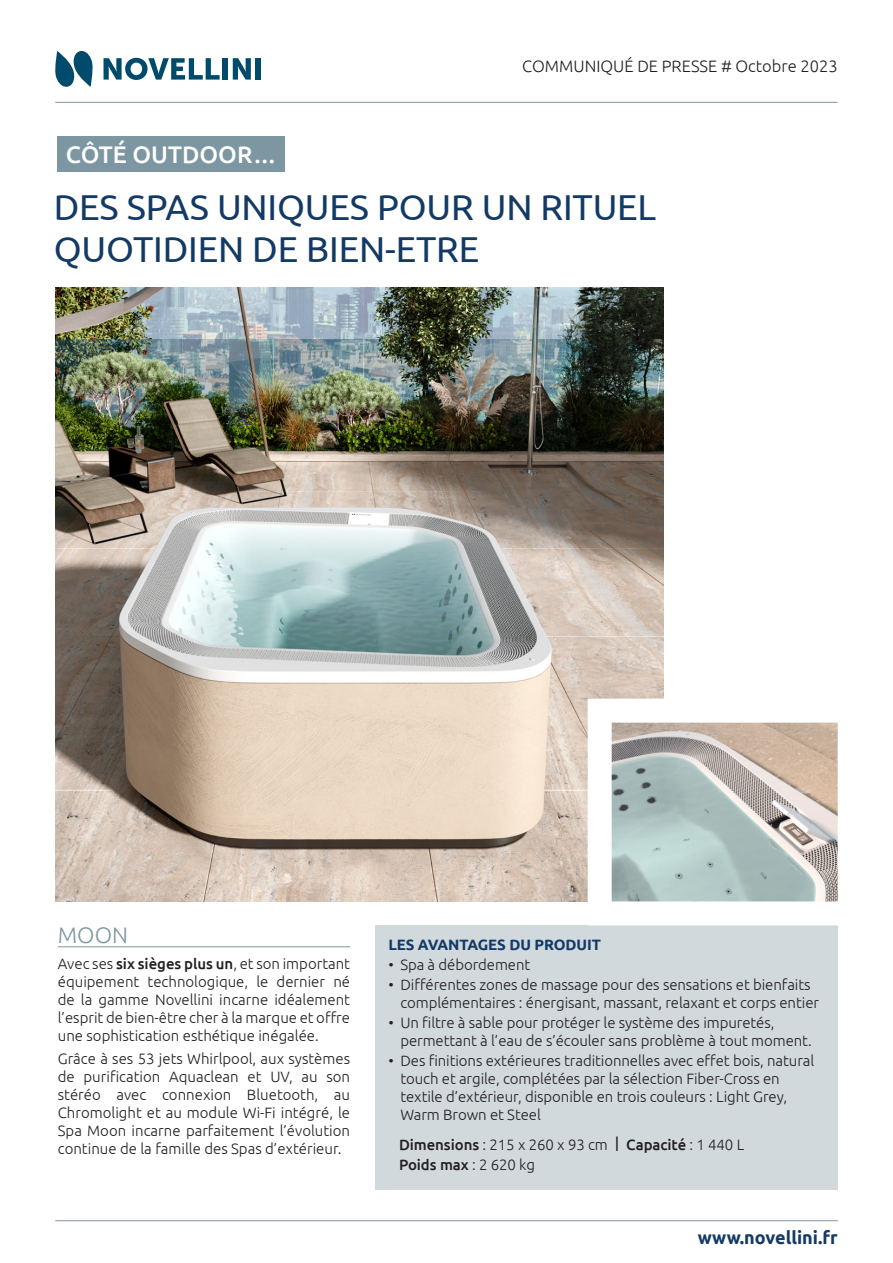
<style>
.page{position:relative;width:893px;height:1263px;background:#fff}
.page>*{position:absolute;margin:0;border:0;box-sizing:border-box;transform-origin:0 0}
.t1{font:36px "Ubuntu";letter-spacing:-.005em;color:#133a65}
.t2{font:500 24px "Ubuntu";color:#fff}
.t3{font:300 22.5px "Ubuntu";color:#7c97a1}
.t4{font:700 18px "Ubuntu";color:#133a65}
.t5{font:300 16.5px "Ubuntu";color:#231f20}
.t6{font:300 15px/18px "Ubuntu";letter-spacing:-.005em;color:#231f20}
.t7{font:700 15px "Ubuntu";letter-spacing:-.005em;color:#133a65}
.t8{font:500 15px "Ubuntu";letter-spacing:-.005em;color:#231f20}
.s1{font-weight:500}
.s2{font-size:21px}
.s3{font-weight:300}
</style>
<div class="page">
<hr style="left:55px;top:1220px;width:783px;height:1px;background:#7c97a1">
<hr style="left:55px;top:102px;width:783px;height:1px;background:#7c97a1">
<svg style="left:104px;top:58px;width:116px;height:22px"></svg>
<div style="left:222px;top:58px;width:6px;height:22px;background:#004b6c"></div>
<svg style="left:233px;top:58px;width:18px;height:22px"></svg>
<div style="left:256px;top:58px;width:5px;height:22px;background:#004b6c"></div>
<svg style="left:55px;top:51px;width:38px;height:36px"></svg>
<img style="left:55px;top:287px;width:519px;height:614px">
<img style="left:574px;top:287px;width:89px;height:614px">
<div style="left:376px;top:925px;width:462px;height:264px;background:#d1d9dd"></div>
<div style="left:57px;top:136px;width:228px;height:36px;background:#7c97a1"></div>
<hr style="left:58px;top:946px;width:292px;height:1px;background:#7c97a1">
<img style="left:613px;top:724px;width:224px;height:176px">
<p class="t2" style="left:66px;top:139px;width:212px">CÔTÉ OUTDOOR…</p>
<p class="t5" style="left:522px;top:56px;width:317px">COMMUNIQUÉ DE PRESSE # Octobre 2023</p>
<p class="t1" style="left:54px;top:186px;width:604px">DES SPAS UNIQUES POUR UN RITUEL</p>
<p class="t1" style="left:54px;top:228px;width:427px">QUOTIDIEN DE BIEN-ETRE</p>
<p class="t3" style="left:58px;top:921px;width:72px">MOON</p>
<p class="t6" style="left:58px;top:955px;width:294px;text-align:justify">Avec ses <span class="s1">six sièges plus un</span>, et son important équipement technologique, le dernier né de la gamme Novellini incarne idéalement l’esprit de bien-être cher à la marque et offre une sophistication esthétique inégalée.</p>
<p class="t6" style="left:58px;top:1049px;width:294px;text-align:justify">Grâce à ses 53 jets Whirlpool, aux systèmes de purification Aquaclean et UV, au son stéréo avec connexion Bluetooth, au Chromolight et au module Wi-Fi intégré, le Spa Moon incarne parfaitement l’évolution continue de la famille des Spas d’extérieur.</p>
<p class="t7" style="left:388px;top:935px;width:214px">LES AVANTAGES DU PRODUIT</p>
<p class="t6" style="left:388px;top:955px;width:143px">• Spa à débordement</p>
<p class="t6" style="left:400px;top:975px;width:420px;text-indent:-12px">• Différentes zones de massage pour des sensations et bienfaits complémentaires : énergisant, massant, relaxant et corps entier</p>
<p class="t6" style="left:400px;top:1013px;width:413px;text-indent:-12px">• Un filtre à sable pour protéger le système des impuretés, permettant à l’eau de s’écouler sans problème à tout moment.</p>
<p class="t6" style="left:400px;top:1052px;width:415px;text-indent:-12px">• Des finitions extérieures traditionnelles avec effet bois, natural touch et argile, complétées par la sélection Fiber-Cross en textile d’extérieur, disponible en trois couleurs : Light Grey, Warm Brown et Steel</p>
<p class="t6" style="left:399px;top:1135px;width:347px"><span class="s1">Dimensions</span> : 215 x 260 x 93 cm <span class="s2">I</span> <span class="s1">Capacité</span> : 1 440 L</p>
<p class="t8" style="left:399px;top:1155px;width:137px">Poids max <span class="s3">: 2 620 kg</span></p>
<p class="t4" style="left:698px;top:1226px;width:141px">www.novellini.fr</p>
</div>
